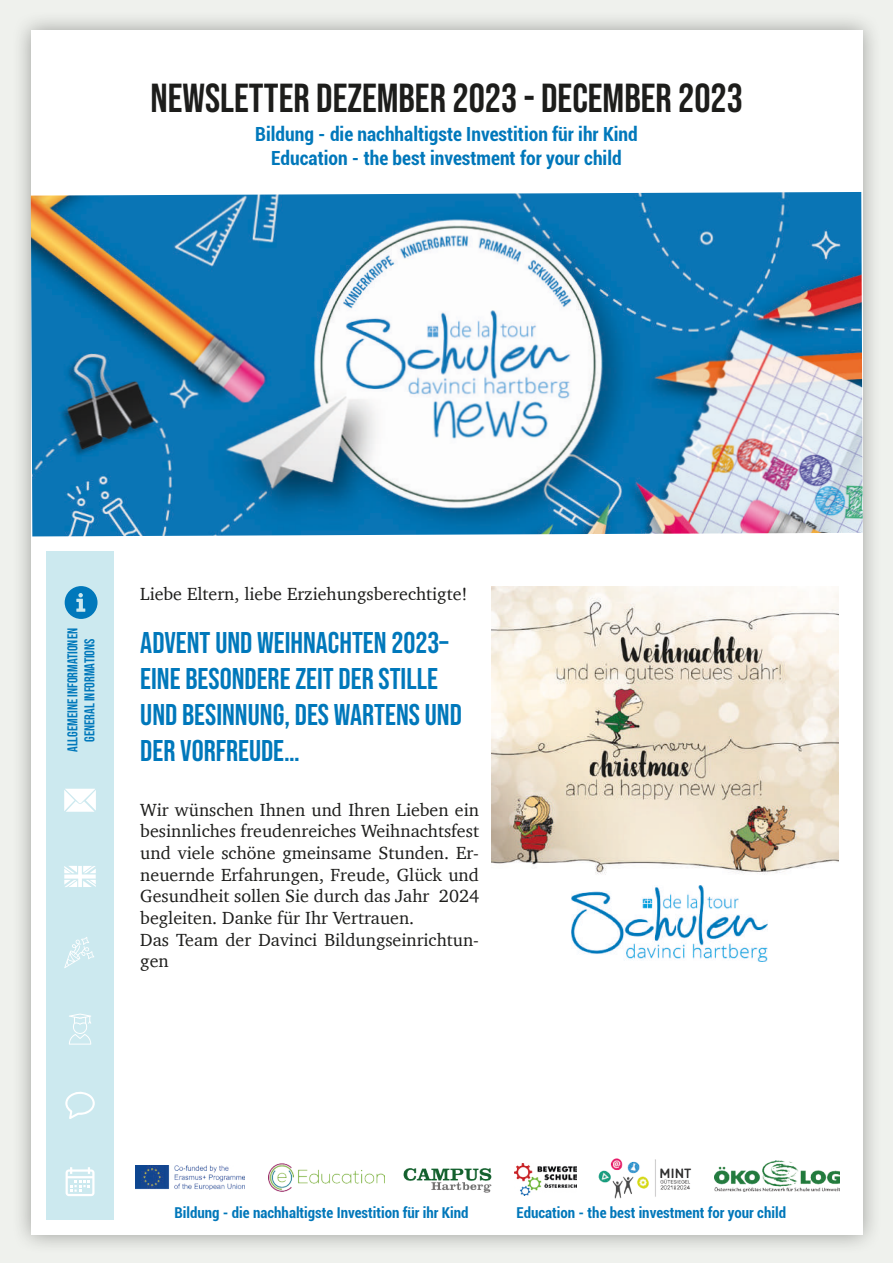
<style>
.page{position:relative;width:893px;height:1263px;background:#eff1ed}
.page>*{position:absolute;margin:0;border:0;box-sizing:border-box;transform-origin:0 0}
.t1{font:40.5px "Bebas Neue";color:#1d1d1b}
.t2{font:30px/36px "Bebas Neue";color:#0078bb}
.t3{font:700 condensed 19.5px "Roboto";color:#0078bb}
.t4{font:700 condensed 19.5px "Roboto";color:#0077ba}
.t5{font:18px/21.6px "Charter";color:#1d1d1b}
.t6{font:700 condensed 15px "Roboto";color:#0077ba}
.t7{font:14.25px/17.1px "Bebas Neue";color:#0078bb;text-align:center}
</style>
<div class="page">
<div style="left:11px;top:10px;width:871px;height:1244px;background:#1d1d1b;opacity:.4"></div>
<div style="left:31px;top:30px;width:831px;height:1205px;background:#fff"></div>
<img style="left:31px;top:192px;width:832px;height:344px">
<div style="left:46px;top:551px;width:68px;height:668px;background:#cce9ef"></div>
<svg style="left:65px;top:1091px;width:30px;height:28px"></svg>
<svg style="left:64px;top:866px;width:32px;height:21px"></svg>
<svg style="left:69px;top:1013px;width:22px;height:31px"></svg>
<svg style="left:64px;top:789px;width:32px;height:23px"></svg>
<svg style="left:66px;top:1167px;width:29px;height:29px"></svg>
<svg style="left:65px;top:586px;width:33px;height:33px"></svg>
<img style="left:714px;top:1161px;width:125px;height:31px">
<img style="left:135px;top:1166px;width:109px;height:23px">
<img style="left:403px;top:1168px;width:89px;height:25px">
<img style="left:598px;top:1158px;width:94px;height:41px">
<img style="left:269px;top:1163px;width:116px;height:29px">
<img style="left:515px;top:1163px;width:61px;height:32px">
<svg style="left:64px;top:937px;width:30px;height:31px"></svg>
<img style="left:492px;top:586px;width:347px;height:289px">
<img style="left:572px;top:885px;width:195px;height:77px">
<h1 class="t1" style="left:151px;top:75px;width:594px">NEWSLETTER DEZEMBER 2023 - DECEMBER 2023</h1>
<p class="t3" style="left:255px;top:121px;width:384px">Bildung - die nachhaltigste Investition für ihr Kind</p>
<p class="t4" style="left:271px;top:144px;width:352px">Education - the best investment for your child</p>
<p class="t7" style="left:64px;top:752px;width:125px;rotate:-90deg">ALLGEMEINE INFORMATIONEN<br>GENERAL INFORMATIONS</p>
<p class="t5" style="left:140px;top:583px;width:329px">Liebe Eltern, liebe Erziehungsberechtigte!</p>
<h2 class="t2" style="left:140px;top:624px;width:323px">ADVENT UND WEIHNACHTEN 2023–<br>EINE BESONDERE ZEIT DER STILLE<br>UND BESINNUNG, DES WARTENS UND<br>DER VORFREUDE…</h2>
<p class="t5" style="left:140px;top:799px;width:340px">Wir wünschen Ihnen und Ihren Lieben ein besinnliches freudenreiches Weihnachtsfest und viele schöne gmeinsame Stunden. Er&shy;neuernde Erfahrungen, Freude, Glück und Gesundheit sollen Sie durch das Jahr 2024 begleiten. Danke für Ihr Vertrauen.<br>Das Team der Davinci Bildungseinrichtun&shy;gen</p>
<p class="t6" style="left:174px;top:1202px;width:296px">Bildung - die nachhaltigste Investition für ihr Kind</p>
<p class="t6" style="left:517px;top:1202px;width:271px">Education - the best investment for your child</p>
</div>
